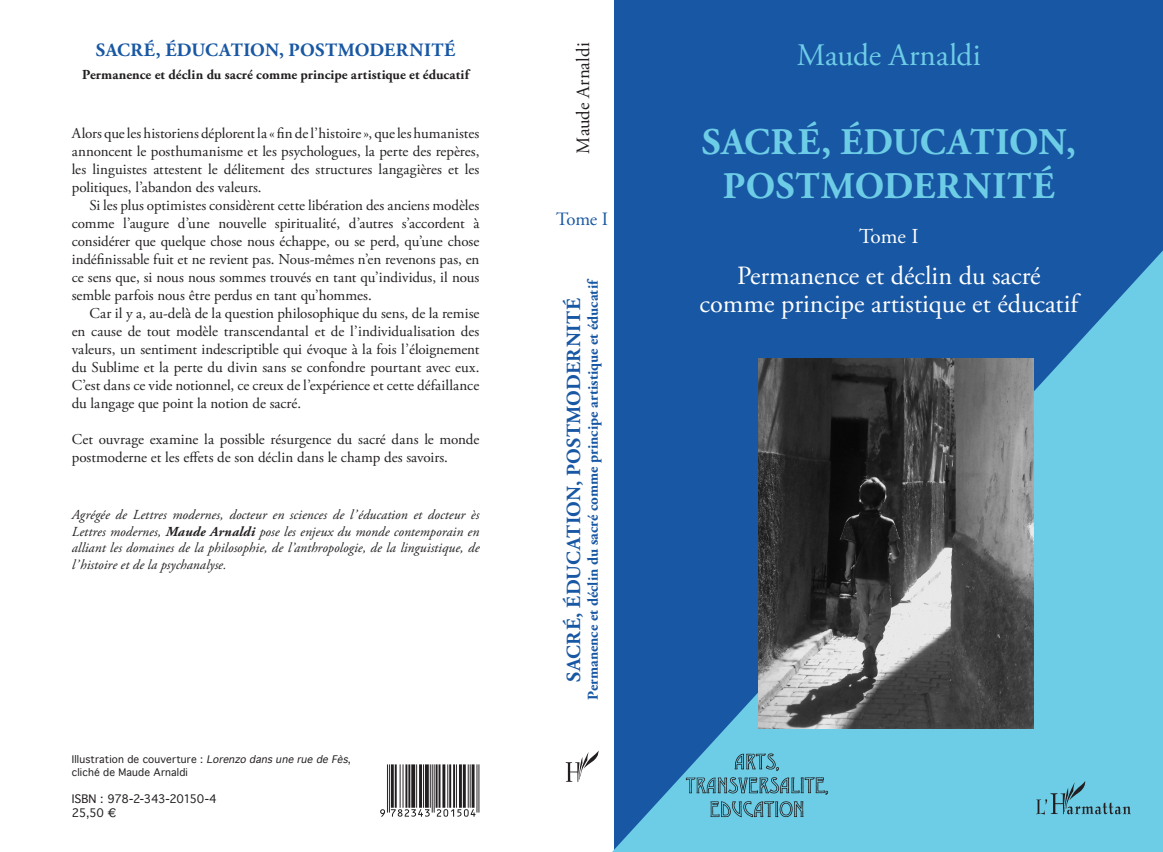
<style>
.page{position:relative;width:1163px;height:852px;background:#fff}
.page>*{position:absolute;margin:0;border:0;box-sizing:border-box;transform-origin:0 0}
.t1{font:700 37.5px/43.8px "Adobe Garamond Pro";letter-spacing:.015em;color:#6dcde6;text-align:center}
.t2{font:31.25px "Adobe Garamond Pro";color:#6dcde6}
.t3{font:26.25px/27.5px "Adobe Garamond Pro";color:#fff;text-align:center}
.t4{font:21.25px "Adobe Garamond Pro";color:#fff}
.t5{font:700 20px "Adobe Garamond Pro";letter-spacing:.02em;color:#1857a3}
.t6{font:700 18.75px "Adobe Garamond Pro";letter-spacing:.02em;color:#1857a3}
.t7{font:18.75px "Adobe Garamond Pro";color:#231f20}
.t8{font:18.75px "Adobe Garamond Pro";color:#1857a3}
.t9{font:15px/18px "Adobe Garamond Pro";color:#231f20;text-align:justify}
.t10{font:700 15px "Adobe Garamond Pro";letter-spacing:.005em;color:#1857a3}
.t11{font:italic 13.75px/16.5px "Adobe Garamond Pro";letter-spacing:.005em;color:#231f20;text-align:justify}
.t12{font:700 13.75px "Adobe Garamond Pro";letter-spacing:.01em;color:#231f20}
.t13{font:11.25px/13.5px "Geneva";letter-spacing:-.035em;color:#231f20}
.t14{font:10px/13.5px "Geneva";letter-spacing:.02em;color:#231f20}
.s1{font-weight:700}
.s2{font-style:italic}
.s3{font-style:inherit}
</style>
<div class="page">
<div style="left:614px;top:0;width:548px;height:851px;background:#1857a3"></div>
<svg style="left:565px;top:762px;width:5px;height:19px"></svg>
<svg style="left:570px;top:251px;width:592px;height:600px"></svg>
<img style="left:683px;top:750px;width:147px;height:67px">
<img style="left:1036px;top:780px;width:94px;height:34px">
<svg style="left:380px;top:764px;width:99px;height:52px"></svg>
<img style="left:758px;top:358px;width:275px;height:370px">
<p class="t6" style="left:96px;top:39px;width:361px">SACRÉ, ÉDUCATION, POSTMODERNITÉ</p>
<p class="t12" style="left:82px;top:66px;width:388px">Permanence et déclin du sacré comme principe artistique et éducatif</p>
<p class="t9" style="left:72px;top:124px;width:409px">Alors que les historiens déplorent la « fin de l’histoire », que les humanistes annoncent le posthumanisme et les psychologues, la perte des repères, les linguistes attestent le délitement des structures langagières et les politiques, l’abandon des valeurs.</p>
<p class="t9" style="left:72px;top:196px;width:409px;text-indent:18px">Si les plus optimistes considèrent cette libération des anciens modèles comme l’augure d’une nouvelle spiritualité, d’autres s’accordent à considérer que quelque chose nous échappe, ou se perd, qu’une chose indéfinissable fuit et ne revient pas. Nous-mêmes n’en revenons pas, en ce sens que, si nous nous sommes trouvés en tant qu’individus, il nous semble parfois nous être perdus en tant qu’hommes.</p>
<p class="t9" style="left:72px;top:304px;width:409px;text-indent:18px">Car il y a, au-delà de la question philosophique du sens, de la remise en cause de tout modèle transcendantal et de l’individualisation des valeurs, un sentiment indescriptible qui évoque à la fois l’éloignement du Sublime et la perte du divin sans se confondre pourtant avec eux.<br>C’est dans ce vide notionnel, ce creux de l’expérience et cette défaillance du langage que point la notion de sacré.</p>
<p class="t9" style="left:72px;top:430px;width:409px">Cet ouvrage examine la possible résurgence du sacré dans le monde postmoderne et les effets de son déclin dans le champ des savoirs.</p>
<p class="t11" style="left:72px;top:506px;width:409px">Agrégée de Lettres modernes, docteur en sciences de l’éducation et docteur ès Lettres modernes, <span class="s1">Maude Arnaldi</span> pose les enjeux du monde contemporain en alliant les domaines de la philosophie, de l’anthropologie, de la linguistique, de l’histoire et de la psychanalyse.</p>
<p class="t14" style="left:72px;top:752px;width:281px">Illustration de couverture : <span class="s2">LorenzodansuneruedeFès</span>, cliché de Maude Arnaldi</p>
<p class="t13" style="left:72px;top:792px;width:146px"><span class="s3">ISBN</span> : 978-2-343-20150-4<br>25,50 €</p>
<p class="t7" style="left:572px;top:153px;width:112px;rotate:-90deg">Maude Arnaldi</p>
<p class="t8" style="left:556px;top:207px;width:54px">Tome I</p>
<p class="t10" style="left:584px;top:699px;width:423px;rotate:-90deg">Permanence et déclin du sacré comme principe artistique et éducatif</p>
<h3 class="t5" style="left:562px;top:681px;width:385px;rotate:-90deg">SACRÉ, ÉDUCATION, POSTMODERNITÉ</h3>
<h2 class="t2" style="left:796px;top:37px;width:185px">Maude Arnaldi</h2>
<h1 class="t1" style="left:702px;top:121px;width:375px">SACRÉ, ÉDUCATION,<br>POSTMODERNITÉ</h1>
<h3 class="t4" style="left:859px;top:223px;width:61px">Tome I</h3>
<h3 class="t3" style="left:699px;top:263px;width:380px">Permanence et déclin du sacré comme principe artistique et éducatif</h3>
</div>
